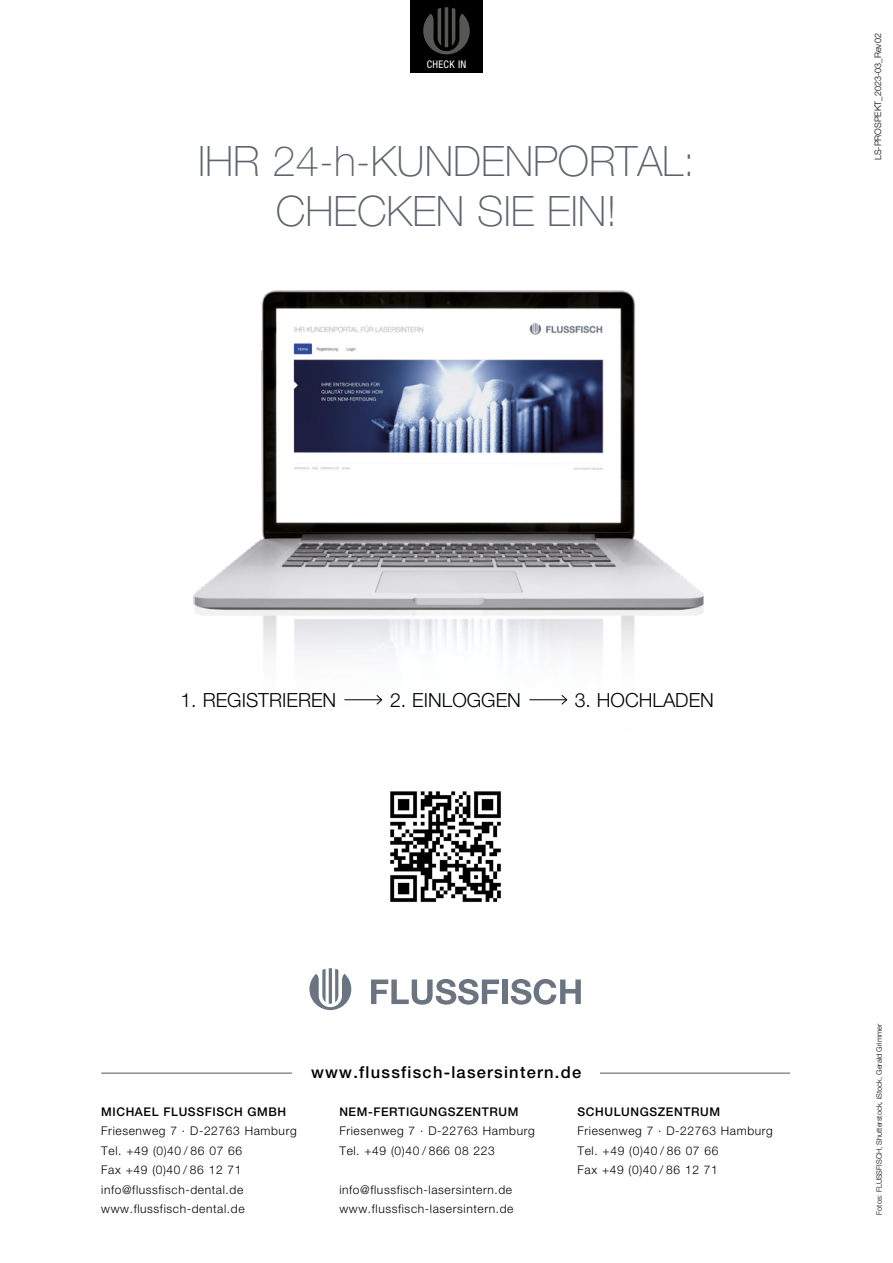
<style>
.page{position:relative;width:893px;height:1263px;background:#fff}
.page>*{position:absolute;margin:0;border:0;box-sizing:border-box;transform-origin:0 0}
.t1{font:100 42px/50.4px "Helvetica Neue CE";color:#5e646d;text-align:center}
.t2{font:300 19.5px "Helvetica Neue CE";color:#000}
.t3{font:500 16.5px "Helvetica Neue CE";letter-spacing:.075em;color:#000}
.t4{font:300 12px/19.5px "Helvetica Neue CE";letter-spacing:.05em;color:#000}
.t5{font:500 12px "Helvetica Neue CE";letter-spacing:.05em;color:#000}
.t6{font:condensed 10.5px "Helvetica Neue";letter-spacing:.03em;color:#fff}
.t7{font:300 9px "Helvetica Neue CE";color:#000}
.t8{font:300 7.5px "Helvetica Neue CE";color:#000}
</style>
<div class="page">
<hr style="left:101px;top:1073px;width:689px;height:1px;background:#575756">
<img style="left:193px;top:290px;width:511px;height:411px">
<div style="left:293px;top:1064px;width:307px;height:27px;background:#fff"></div>
<img style="left:390px;top:791px;width:111px;height:111px">
<hr style="left:344px;top:699px;width:38px;height:1px;background:#000">
<svg style="left:376px;top:694px;width:6px;height:11px"></svg>
<hr style="left:529px;top:699px;width:38px;height:1px;background:#000">
<svg style="left:561px;top:694px;width:6px;height:11px"></svg>
<svg style="left:371px;top:979px;width:128px;height:26px"></svg>
<div style="left:502px;top:979px;width:6px;height:25px;background:#6b7481"></div>
<svg style="left:511px;top:979px;width:70px;height:26px"></svg>
<svg style="left:309px;top:968px;width:42px;height:42px"></svg>
<div style="left:410px;top:0;width:73px;height:72px;background:#000"></div>
<svg style="left:423px;top:7px;width:47px;height:47px"></svg>
<p class="t6" style="left:427px;top:58px;width:41px">CHECK IN</p>
<h1 class="t1" style="left:198px;top:136px;width:498px">IHR 24-h-KUNDENPORTAL:<br>CHECKEN SIE EIN!</h1>
<p class="t7" style="left:872px;top:160px;width:128px;rotate:-90deg">LS-PROSPEKT_2023-03_Rev02</p>
<h2 class="t2" style="left:180px;top:688px;width:157px">1. REGISTRIEREN</h2>
<h2 class="t2" style="left:390px;top:688px;width:132px">2. EINLOGGEN</h2>
<h2 class="t2" style="left:575px;top:688px;width:141px">3. HOCHLADEN</h2>
<p class="t5" style="left:101px;top:1104px;width:186px">MICHAEL FLUSSFISCH GMBH</p>
<p class="t4" style="left:101px;top:1121px;width:197px">Friesenweg 7 . D-22763 Hamburg<br>Tel. +49 (0)40 / 86 07 66<br>Fax +49 (0)40 / 86 12 71 info@flussfisch-dental.de www.flussfisch-dental.de</p>
<h3 class="t3" style="left:311px;top:1061px;width:272px">www.flussfisch-lasersintern.de</h3>
<p class="t5" style="left:339px;top:1104px;width:181px">NEM-FERTIGUNGSZENTRUM</p>
<p class="t4" style="left:339px;top:1121px;width:197px">Friesenweg 7 . D-22763 Hamburg<br>Tel. +49 (0)40 / 866 08 223</p>
<p class="t4" style="left:339px;top:1180px;width:176px">info@flussfisch-lasersintern.de www.flussfisch-lasersintern.de</p>
<p class="t5" style="left:577px;top:1104px;width:144px">SCHULUNGSZENTRUM</p>
<p class="t4" style="left:577px;top:1121px;width:197px">Friesenweg 7 . D-22763 Hamburg<br>Tel. +49 (0)40 / 86 07 66<br>Fax +49 (0)40 / 86 12 71</p>
<p class="t8" style="left:875px;top:1215px;width:193px;rotate:-90deg">Fotos: FLUSSFISCH, Shutterstock, iStock, Gerald Grimmer</p>
</div>
